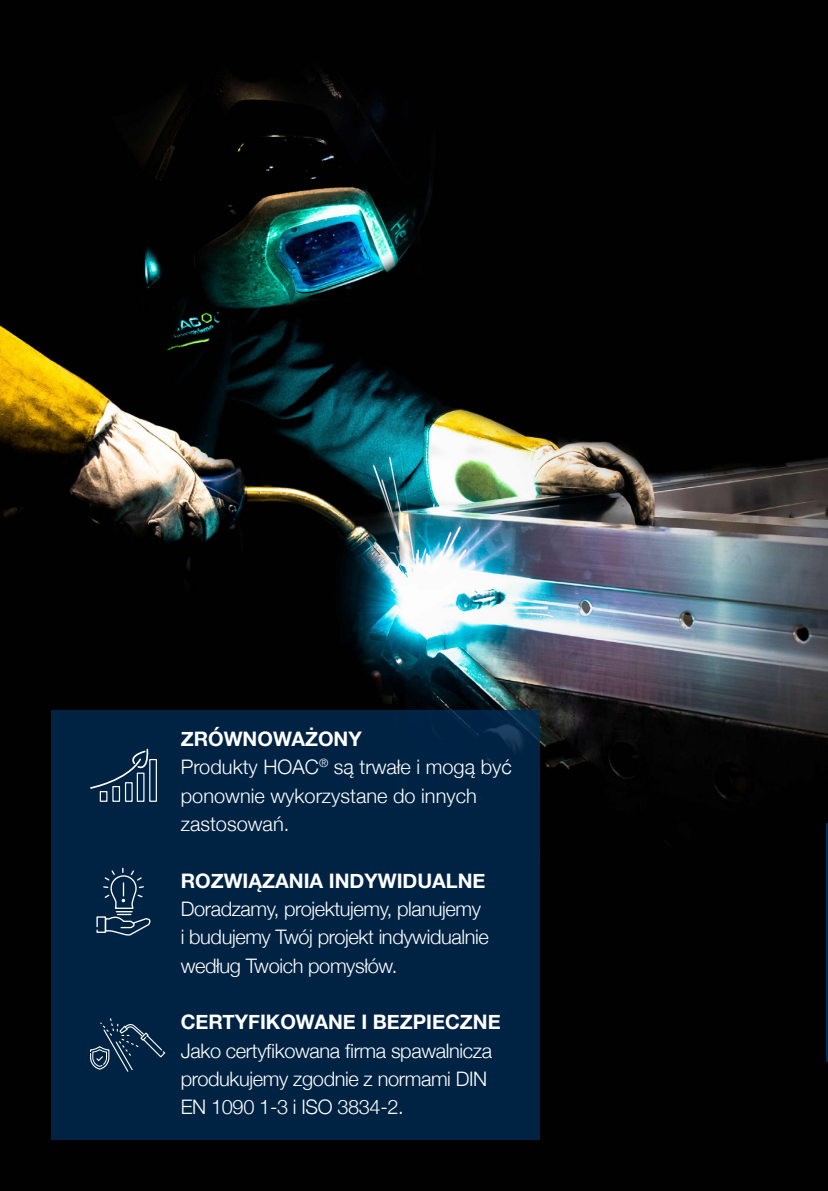
<style>
.page{position:relative;width:828px;height:1191px;background:#fff}
.page>*{position:absolute;margin:0;border:0;box-sizing:border-box;transform-origin:0 0}
.t1{font:300 20px/28.4px "Helvetica Neue";letter-spacing:-.02em;color:#fff}
.t2{font:300 20px/28.4px "Helvetica Neue";color:#fff}
.t3{font:700 20px "Helvetica Neue";color:#fff}
.s1{font-weight:700}
</style>
<div class="page">
<img style="left:0;top:0;width:827px;height:1191px">
<div style="left:51px;top:710px;width:488px;height:430px;background:#002344"></div>
<div style="left:100px;top:791px;width:7px;height:11px;border:1px solid #fff"></div>
<div style="left:112px;top:786px;width:8px;height:16px;border:1px solid #fff"></div>
<div style="left:125px;top:782px;width:8px;height:20px;border:1px solid #fff"></div>
<div style="left:137px;top:772px;width:7px;height:30px;border:1px solid #fff"></div>
<div style="left:149px;top:759px;width:8px;height:43px;border:1px solid #fff"></div>
<svg style="left:90px;top:748px;width:59px;height:41px"></svg>
<svg style="left:96px;top:868px;width:55px;height:67px"></svg>
<svg style="left:90px;top:1018px;width:75px;height:53px"></svg>
<img style="left:827px;top:0;width:1px;height:1191px">
<hr style="left:826px;top:823px;width:2px;height:239px;background:#002c55">
<p class="t2" style="left:181px;top:724px;width:332px"><span class="s1">ZRÓWNOWAŻONY<br></span>Produkty HOAC<sup>®</sup> są trwałe i mogą być ponownie wykorzystane do innych zastosowań.</p>
<p class="t3" style="left:181px;top:864px;width:306px">ROZWIĄZANIA INDYWIDUALNE</p>
<p class="t1" style="left:181px;top:893px;width:309px">Doradzamy, projektujemy, planujemy i budujemy Twój projekt indywidualnie według Twoich pomysłów.</p>
<p class="t3" style="left:181px;top:1006px;width:321px">CERTYFIKOWANE I BEZPIECZNE</p>
<p class="t1" style="left:181px;top:1035px;width:313px">Jako certyfikowana firma spawalnicza produkujemy zgodnie z normami DIN<br>EN 1090 1-3 i ISO 3834-2.</p>
</div>
